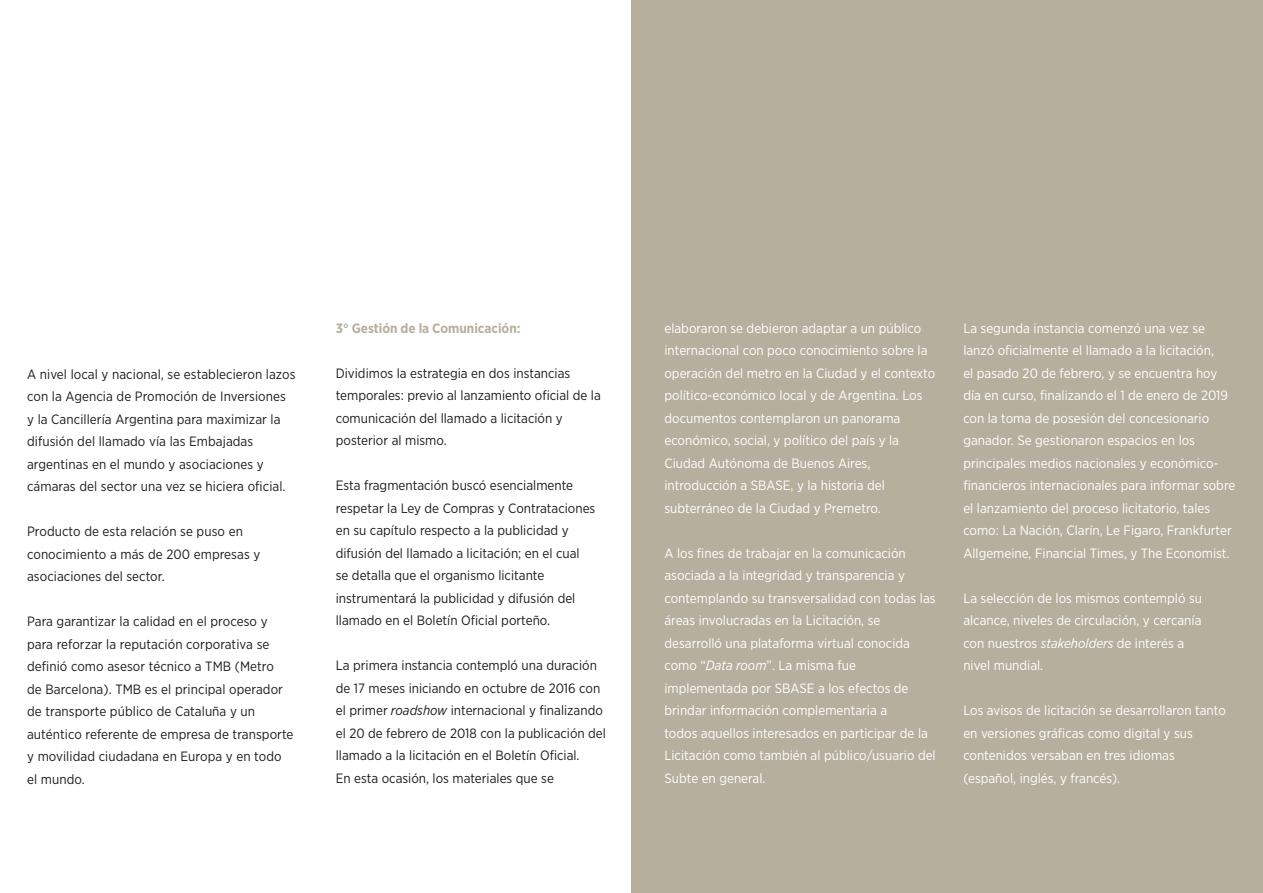
<style>
.page{position:relative;width:1263px;height:893px;background:#fff}
.page>*{position:absolute;margin:0;border:0;box-sizing:border-box;transform-origin:0 0}
.t1{font:13.5px/22.5px "Gotham Narrow";color:#fff}
.t2{font:13.5px/22.5px "Gotham Narrow";color:#1c1d1c}
.t3{font:700 13.5px "Gotham Narrow";color:#b7af9d}
.s1{font-style:italic}
</style>
<div class="page">
<div style="left:631px;top:0;width:632px;height:893px;background:#b7af9d"></div>
<p class="t2" style="left:27px;top:362px;width:270px">A nivel local y nacional, se establecieron lazos con la Agencia de Promoción de Inversiones y la Cancillería Argentina para maximizar la difusión del llamado vía las Embajadas argentinas en el mundo y asociaciones y cámaras del sector una vez se hiciera oficial.</p>
<p class="t2" style="left:27px;top:520px;width:235px">Producto de esta relación se puso en conocimiento a más de 200 empresas y asociaciones del sector.</p>
<p class="t2" style="left:27px;top:610px;width:268px">Para garantizar la calidad en el proceso y para reforzar la reputación corporativa se definió como asesor técnico a TMB (Metro<br>de Barcelona). TMB es el principal operador de transporte público de Cataluña y un auténtico referente de empresa de transporte y movilidad ciudadana en Europa y en todo el mundo.</p>
<p class="t3" style="left:336px;top:319px;width:186px">3° Gestión de la Comunicación:</p>
<p class="t2" style="left:336px;top:361px;width:266px">Dividimos la estrategia en dos instancias temporales: previo al lanzamiento oficial de la comunicación del llamado a licitación y posterior al mismo.</p>
<p class="t2" style="left:336px;top:474px;width:261px">Esta fragmentación buscó esencialmente respetar la Ley de Compras y Contrataciones en su capítulo respecto a la publicidad y difusión del llamado a licitación; en el cual se detalla que el organismo licitante instrumentará la publicidad y difusión del llamado en el Boletín Oficial porteño.</p>
<p class="t2" style="left:336px;top:654px;width:272px">La primera instancia contempló una duración de 17 meses iniciando en octubre de 2016 con el primer <span class="s1">roadshow</span> internacional y finalizando el 20 de febrero de 2018 con la publicación del llamado a la licitación en el Boletín Oficial.<br>En esta ocasión, los materiales que se</p>
<p class="t1" style="left:664px;top:316px;width:272px">elaboraron se debieron adaptar a un público internacional con poco conocimiento sobre la operación del metro en la Ciudad y el contexto político-económico local y de Argentina. Los documentos contemplaron un panorama económico, social, y político del país y la Ciudad Autónoma de Buenos Aires, introducción a SBASE, y la historia del subterráneo de la Ciudad y Premetro.</p>
<p class="t1" style="left:664px;top:541px;width:273px">A los fines de trabajar en la comunicación asociada a la integridad y transparencia y contemplando su transversalidad con todas las áreas involucradas en la Licitación, se desarrolló una plataforma virtual conocida como “<span class="s1">Data room</span>”. La misma fue implementada por SBASE a los efectos de brindar información complementaria a<br>todos aquellos interesados en participar de la Licitación como también al público/usuario del Subte en general.</p>
<p class="t1" style="left:963px;top:317px;width:274px">La segunda instancia comenzó una vez se lanzó oficialmente el llamado a la licitación,<br>el pasado 20 de febrero, y se encuentra hoy día en curso, finalizando el 1 de enero de 2019 con la toma de posesión del concesionario ganador. Se gestionaron espacios en los principales medios nacionales y económico&shy;financieros internacionales para informar sobre el lanzamiento del proceso licitatorio, tales como: La Nación, Clarín, Le Figaro, Frankfurter Allgemeine, Financial Times, y The Economist.</p>
<p class="t1" style="left:963px;top:587px;width:240px">La selección de los mismos contempló su alcance, niveles de circulación, y cercanía con nuestros <span class="s1">stakeholders</span> de interés a nivel mundial.</p>
<p class="t1" style="left:963px;top:699px;width:264px">Los avisos de licitación se desarrollaron tanto en versiones gráficas como digital y sus contenidos versaban en tres idiomas (español, inglés, y francés).</p>
</div>
